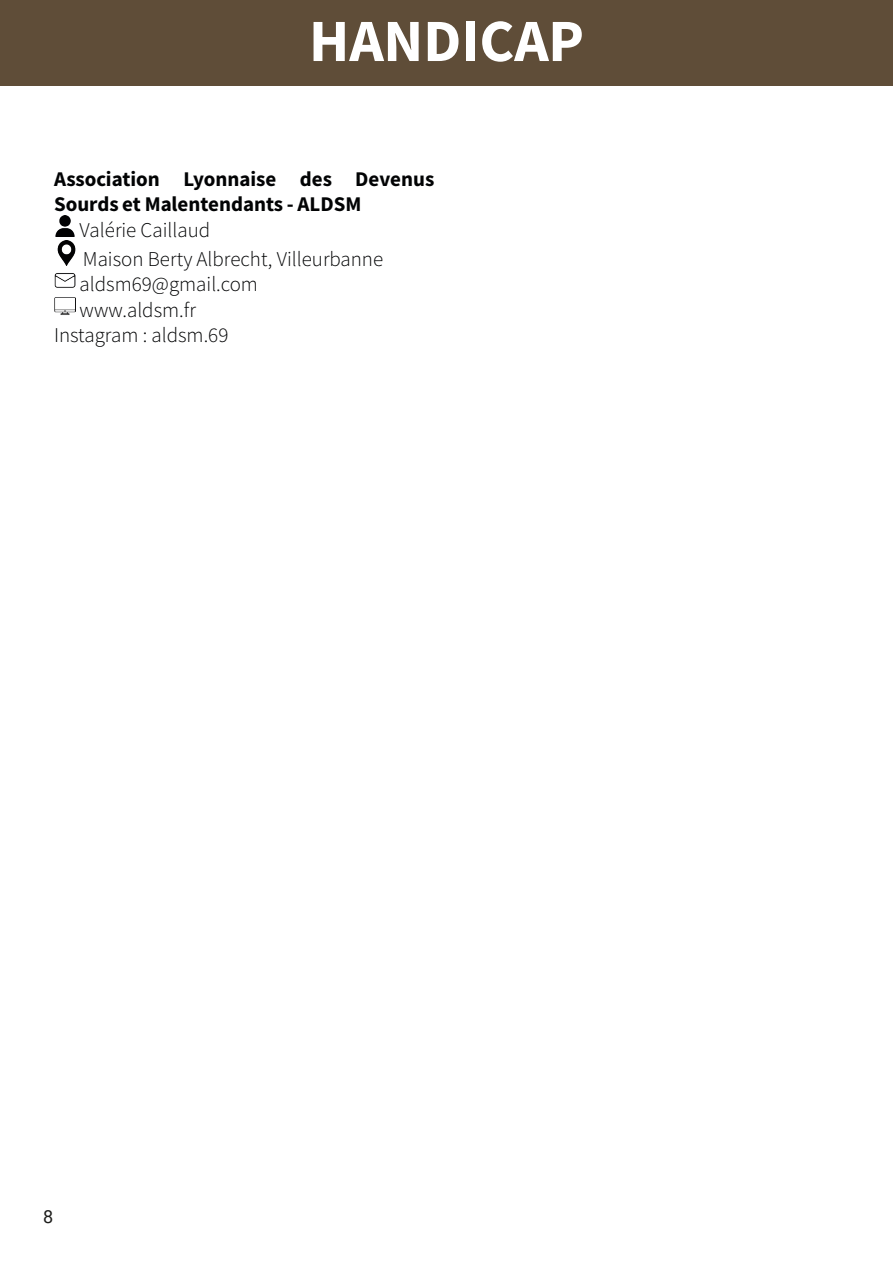
<style>
.page{position:relative;width:893px;height:1263px;background:#fff}
.page>*{position:absolute;margin:0;border:0;box-sizing:border-box;transform-origin:0 0}
.t1{font:60px "Source Sans Variable";color:#fff}
.t2{font:21px/25.2px "Source Sans Variable";color:#020304}
.t3{font:18px "Roboto";color:#1d1d1b}
</style>
<div class="page">
<div style="left:0;top:0;width:893px;height:85px;background:#5f4d38"></div>
<img style="left:55px;top:215px;width:20px;height:22px">
<img style="left:57px;top:241px;width:19px;height:25px">
<img style="left:54px;top:273px;width:21px;height:15px">
<img style="left:54px;top:297px;width:21px;height:18px">
<p class="t1" style="left:309px;top:5px;width:276px">HANDICAP</p>
<p class="t2" style="left:54px;top:166px;width:382px">Association Lyonnaise des Devenus<br>Sourds et Malentendants - ALDSM</p>
<p class="t2" style="left:80px;top:217px;width:132px">Valérie Caillaud</p>
<p class="t2" style="left:83px;top:246px;width:302px">Maison Berty Albrecht, Villeurbanne</p>
<p class="t2" style="left:80px;top:272px;width:180px">aldsm69@gmail.com</p>
<p class="t2" style="left:80px;top:297px;width:118px">www.aldsm.fr</p>
<p class="t2" style="left:54px;top:323px;width:176px">Instagram : aldsm.69</p>
<p class="t3" style="left:43px;top:1204px;width:12px">8</p>
</div>
